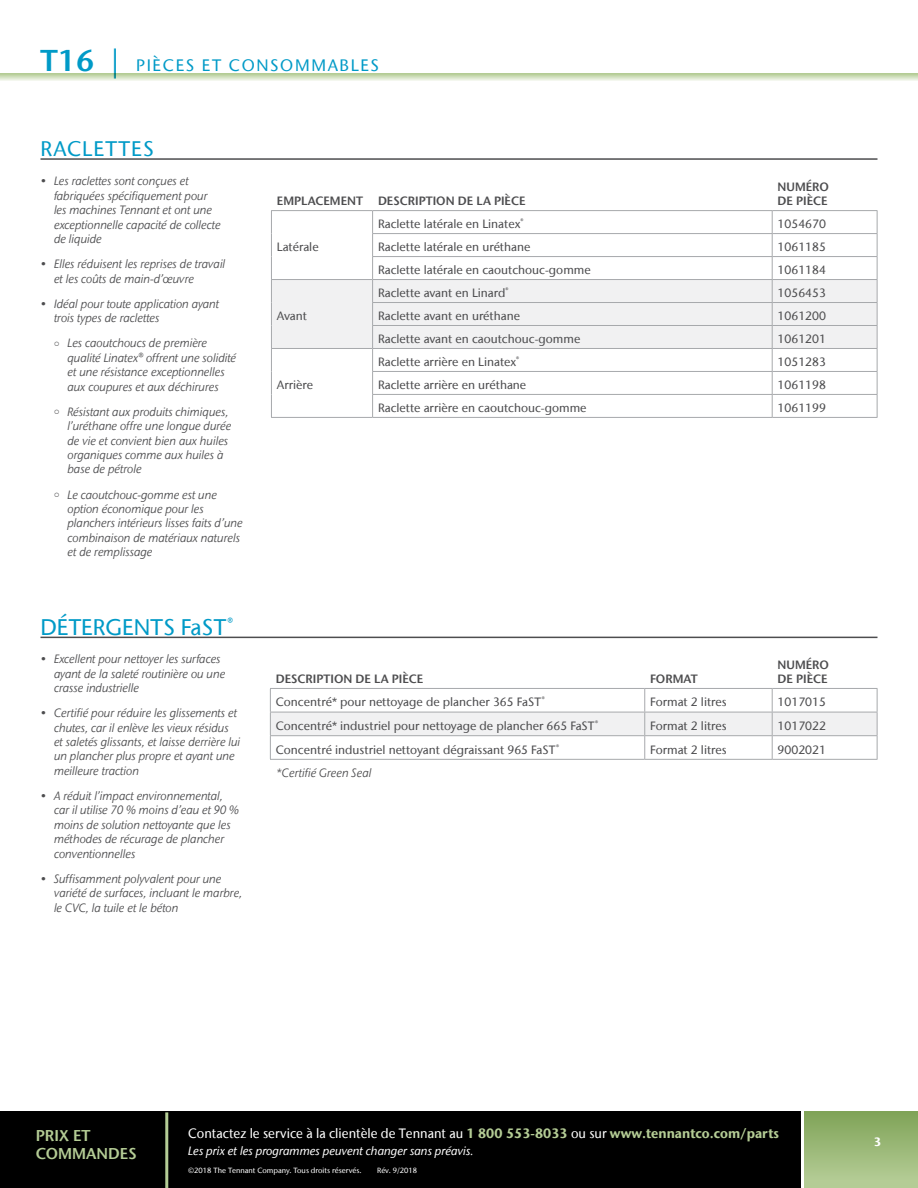
<style>
.page{position:relative;width:918px;height:1188px;background:#fff}
.page>*{position:absolute;margin:0;border:0;box-sizing:border-box;transform-origin:0 0}
.t1{font:500 22.5px "Stone Sans IIITC Com";color:#009ac7}
.t2{font:500 21px "Stone Sans IIITC Com";letter-spacing:.05em;color:#009ac7}
.t3{font:500 16.5px "Stone Sans IIITC Com";letter-spacing:.1em;color:#009ac7}
.t4{font:600 15.6px/18px "Stone Sans IIITC Com";color:#b4cc95}
.t5{font:500 13.5px "Stone Sans IIITC Com";color:#fff;scale:.95 1}
.t6{font:italic 12px/14.4px "Stone Sans IIITC Com";color:#4d4d4f}
.t7{font:500 12px "Stone Sans IIITC Com";color:#4d4d4f}
.t8{font:600 12px/14.4px "Stone Sans IIITC Com";color:#4d4d4f}
.t9{font:italic 500 12px "Stone Sans IIITC Com";color:#fff}
.t10{font:700 12px "Stone Sans IIITC Com";color:#fff}
.t11{font:500 7.5px "Stone Sans IIITC Com";color:#fff}
.s1{font-weight:600;font-size:30px}
.s2{font-size:30px}
.s3{font-weight:700;color:#b4cc95}
</style>
<div class="page">
<svg style="left:0;top:73px;width:918px;height:8px;background:#d2e0bf"></svg>
<hr style="left:40px;top:158px;width:838px;height:2px;background:#4d4d4f">
<hr style="left:271px;top:417px;width:102px;height:1px;background:#a7a9ac">
<hr style="left:373px;top:210px;width:399px;height:1px;background:#a7a9ac">
<hr style="left:772px;top:210px;width:105px;height:1px;background:#a7a9ac">
<svg style="left:271px;top:211px;width:607px;height:206px"></svg>
<hr style="left:373px;top:417px;width:399px;height:1px;background:#a7a9ac">
<hr style="left:772px;top:417px;width:105px;height:1px;background:#a7a9ac">
<hr style="left:271px;top:210px;width:102px;height:1px;background:#a7a9ac">
<hr style="left:270px;top:688px;width:375px;height:1px;background:#a7a9ac">
<hr style="left:645px;top:688px;width:127px;height:1px;background:#a7a9ac">
<hr style="left:772px;top:688px;width:105px;height:1px;background:#a7a9ac">
<svg style="left:270px;top:689px;width:608px;height:70px"></svg>
<hr style="left:270px;top:759px;width:375px;height:1px;background:#a7a9ac">
<hr style="left:645px;top:759px;width:127px;height:1px;background:#a7a9ac">
<hr style="left:772px;top:759px;width:105px;height:1px;background:#a7a9ac">
<hr style="left:40px;top:637px;width:838px;height:1px;background:#4d4d4f">
<div style="left:0;top:1111px;width:803px;height:77px;background:#000"></div>
<div style="left:803px;top:1111px;width:115px;height:77px;background:#b4cc95"></div>
<div style="left:803px;top:1111px;width:115px;height:68px;background:linear-gradient(to bottom,#7fa356,#b2ca93)"></div>
<hr style="left:165px;top:1112px;width:3px;height:76px;background:#b4cc95">
<hr style="left:801px;top:1103px;width:3px;height:85px;background:#fff">
<h3 class="t3" style="left:40px;top:55px;width:340px"><span class="s1">T16</span> <span class="s2">|</span> PIÈCES ET CONSOMMABLES</h3>
<h2 class="t2" style="left:40px;top:136px;width:115px">RACLETTES</h2>
<p class="t6" style="left:54px;top:174px;width:168px;text-indent:-14px">• Les raclettes sont conçues et fabriquées spécifiquement pour les machines Tennant et ont une exceptionnelle capacité de collecte de liquide</p>
<p class="t6" style="left:54px;top:257px;width:173px;text-indent:-14px">• Elles réduisent les reprises de travail et les coûts de main-d’œuvre</p>
<p class="t6" style="left:54px;top:296px;width:167px;text-indent:-14px">• Idéal pour toute application ayant trois types de raclettes</p>
<p class="t6" style="left:67px;top:336px;width:170px;text-indent:-13px">○ Les caoutchoucs de première qualité Linatex® offrent une solidité et une résistance exceptionnelles aux coupures et aux déchirures</p>
<p class="t6" style="left:67px;top:404px;width:166px;text-indent:-13px">○ Résistant aux produits chimiques, l’uréthane offre une longue durée de vie et convient bien aux huiles organiques comme aux huiles à base de pétrole</p>
<p class="t6" style="left:67px;top:487px;width:177px;text-indent:-13px">○ Le caoutchouc-gomme est une option économique pour les planchers intérieurs lisses faits d’une combinaison de matériaux naturels et de remplissage</p>
<h1 class="t1" style="left:40px;top:613px;width:194px">DÉTERGENTS FaST<sup>®</sup></h1>
<p class="t6" style="left:54px;top:652px;width:173px;text-indent:-14px">• Excellent pour nettoyer les surfaces ayant de la saleté routinière ou une crasse industrielle</p>
<p class="t6" style="left:54px;top:706px;width:188px;text-indent:-14px">• Certifié pour réduire les glissements et chutes, car il enlève les vieux résidus et saletés glissants, et laisse derrière lui un plancher plus propre et ayant une meilleure traction</p>
<p class="t6" style="left:54px;top:789px;width:187px;text-indent:-14px">• A réduit l’impact environnemental, car il utilise 70 % moins d’eau et 90 % moins de solution nettoyante que les méthodes de récurage de plancher conventionnelles</p>
<p class="t6" style="left:54px;top:871px;width:190px;text-indent:-14px">• Suffisamment polyvalent pour une variété de surfaces, incluant le marbre, le CVC, la tuile et le béton</p>
<p class="t8" style="left:277px;top:194px;width:250px">EMPLACEMENT DESCRIPTION DE LA PIÈCE</p>
<p class="t8" style="left:778px;top:179px;width:53px">NUMÉRO<br>DE PIÈCE</p>
<p class="t7" style="left:277px;top:239px;width:43px">Latérale</p>
<p class="t7" style="left:277px;top:308px;width:32px">Avant</p>
<p class="t7" style="left:277px;top:377px;width:38px">Arrière</p>
<p class="t7" style="left:378px;top:216px;width:147px">Raclette latérale en Linatex<sup>®</sup></p>
<p class="t7" style="left:778px;top:216px;width:50px">1054670</p>
<p class="t7" style="left:378px;top:239px;width:154px">Raclette latérale en uréthane</p>
<p class="t7" style="left:778px;top:239px;width:50px">1061185</p>
<p class="t7" style="left:378px;top:262px;width:214px">Raclette latérale en caoutchouc-gomme</p>
<p class="t7" style="left:778px;top:262px;width:50px">1061184</p>
<p class="t7" style="left:378px;top:285px;width:132px">Raclette avant en Linard<sup>®</sup></p>
<p class="t7" style="left:778px;top:285px;width:50px">1056453</p>
<p class="t7" style="left:378px;top:308px;width:144px">Raclette avant en uréthane</p>
<p class="t7" style="left:778px;top:308px;width:50px">1061200</p>
<p class="t7" style="left:378px;top:331px;width:204px">Raclette avant en caoutchouc-gomme</p>
<p class="t7" style="left:778px;top:331px;width:50px">1061201</p>
<p class="t7" style="left:378px;top:354px;width:143px">Raclette arrière en Linatex<sup>®</sup></p>
<p class="t7" style="left:778px;top:354px;width:50px">1051283</p>
<p class="t7" style="left:378px;top:377px;width:150px">Raclette arrière en uréthane</p>
<p class="t7" style="left:778px;top:377px;width:50px">1061198</p>
<p class="t7" style="left:378px;top:400px;width:210px">Raclette arrière en caoutchouc-gomme</p>
<p class="t7" style="left:778px;top:400px;width:50px">1061199</p>
<p class="t8" style="left:276px;top:671px;width:149px">DESCRIPTION DE LA PIÈCE</p>
<p class="t8" style="left:650px;top:671px;width:49px">FORMAT</p>
<p class="t8" style="left:778px;top:657px;width:53px">NUMÉRO<br>DE PIÈCE</p>
<p class="t7" style="left:276px;top:695px;width:270px">Concentré* pour nettoyage de plancher 365 FaST<sup>®</sup></p>
<p class="t7" style="left:650px;top:695px;width:78px">Format 2 litres</p>
<p class="t7" style="left:778px;top:695px;width:50px">1017015</p>
<p class="t7" style="left:276px;top:718px;width:324px">Concentré* industriel pour nettoyage de plancher 665 FaST<sup>®</sup></p>
<p class="t7" style="left:650px;top:718px;width:78px">Format 2 litres</p>
<p class="t7" style="left:778px;top:718px;width:50px">1017022</p>
<p class="t7" style="left:276px;top:742px;width:285px">Concentré industriel nettoyant dégraissant 965 FaST<sup>®</sup></p>
<p class="t7" style="left:650px;top:742px;width:78px">Format 2 litres</p>
<p class="t7" style="left:778px;top:742px;width:50px">9002021</p>
<p class="t6" style="left:276px;top:766px;width:97px">*Certifié Green Seal</p>
<p class="t5" style="left:188px;top:1124px;width:624px">Contactez le service à la clientèle de Tennant au <span class="s3">1 800 553-8033</span> ou sur <span class="s3">www.tennantco.com/parts</span></p>
<p class="t9" style="left:188px;top:1143px;width:287px">Les prix et les programmes peuvent changer sans préavis.</p>
<p class="t11" style="left:188px;top:1165px;width:175px">©2018 The Tennant Company. Tous droits réservés.</p>
<p class="t11" style="left:377px;top:1165px;width:42px">Rév. 9/2018</p>
<h3 class="t4" style="left:36px;top:1126px;width:102px">PRIX ET<br>COMMANDES</h3>
<p class="t10" style="left:874px;top:1134px;width:9px">3</p>
</div>
